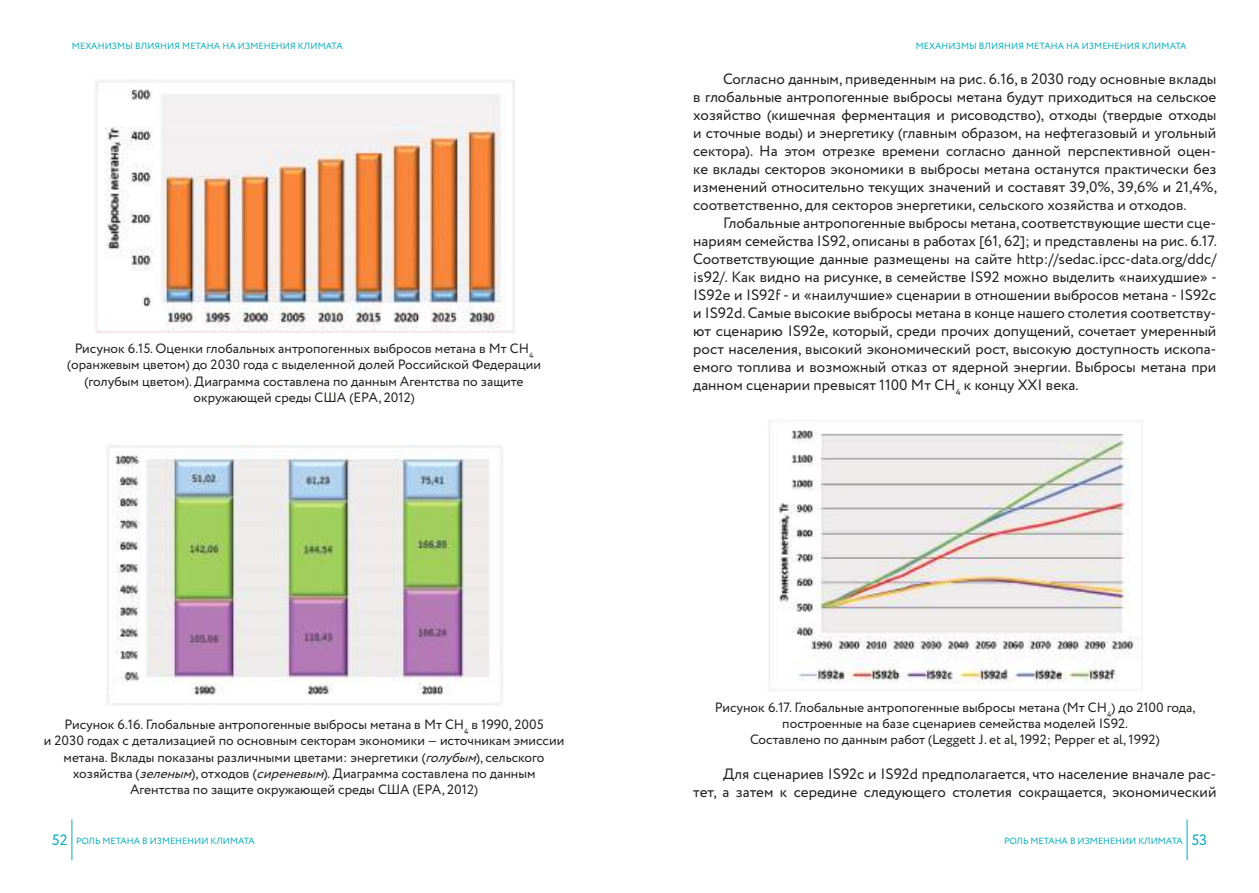
<style>
.page{position:relative;width:1259px;height:893px;background:#fff}
.page>*{position:absolute;margin:0;border:0;box-sizing:border-box;transform-origin:0 0}
.t1{font:15px/18px "Circe";color:#241f1f;text-align:justify}
.t2{font:13.5px/16.2px "Circe";color:#241f1f;text-align:center}
.t3{font:9px "Circe";color:#00acba}
.s1{font-family:"Georgia"}
.s2{font-style:italic}
.s3{font-size:15px}
</style>
<div class="page">
<hr style="left:72px;top:819px;width:1px;height:41px;background:#00acba">
<hr style="left:1186px;top:819px;width:1px;height:41px;background:#00acba">
<img style="left:95px;top:80px;width:420px;height:253px">
<img style="left:106px;top:444px;width:397px;height:261px">
<img style="left:769px;top:419px;width:373px;height:272px">
<p class="t3" style="left:72px;top:40px;width:27px">Механизм</p>
<p class="t3" style="left:125px;top:40px;width:17px">ы вли</p>
<p class="t3" style="left:155px;top:40px;width:35px">яния метана</p>
<p class="t3" style="left:222px;top:40px;width:23px">на изменени</p>
<p class="t3" style="left:290px;top:40px;width:15px">я климата</p>
<p class="t2" style="left:67px;top:341px;width:475px">Рисунок 6.15. Оценки глобальных антропогенных выбросов метана в Мт СН<sub>4 </sub>(оранжевым цветом) до 2030 года с выделенной долей Российской Федерации (голубым цветом). Диаграмма составлена по данным Агентства по защите окружающей среды США (EPA, 2012)</p>
<p class="t2" style="left:44px;top:717px;width:522px">Рисунок 6.16. Глобальные антропогенные выбросы метана в Мт СН<sub>4</sub> в 1990, 2005<br>и 2030 годах с детализацией по основным секторам экономики <span class="s1">–</span> источникам эмиссии метана. Вклады показаны различными цветами: энергетики (<span class="s2">голубым</span>), сельского хозяйства (<span class="s2">зеленым</span>), отходов (<span class="s2">сиреневым</span>). Диаграмма составлена по данным Агентства по защите окружающей среды США (EPA, 2012)</p>
<p class="t3" style="left:916px;top:40px;width:27px">Механизм</p>
<p class="t3" style="left:969px;top:40px;width:17px">ы вли</p>
<p class="t3" style="left:998px;top:40px;width:35px">яния метана</p>
<p class="t3" style="left:1066px;top:40px;width:23px">на изменени</p>
<p class="t3" style="left:1134px;top:40px;width:15px">я климата</p>
<p class="t1" style="left:693px;top:70px;width:525px;text-indent:30px">Согласно данным, приведенным на рис. 6.16, в 2030 году основные вклады в глобальные антропогенные выбросы метана будут приходиться на сельское хозяйство (кишечная ферментация и рисоводство), отходы (твердые отходы и сточные воды) и энергетику (главным образом, на нефтегазовый и угольный сектора). На этом отрезке времени согласно данной перспективной оцен&shy;ке вклады секторов экономики в выбросы метана останутся практически без изменений относительно текущих значений и составят 39,0%, 39,6% и 21,4%, соответственно, для секторов энергетики, сельского хозяйства и отходов.</p>
<p class="t1" style="left:693px;top:214px;width:525px;text-indent:30px">Глобальные антропогенные выбросы метана, соответствующие шести сце&shy;нариям семейства IS92, описаны в работах [61, 62]; и представлены на рис. 6.17.<br>Соответствующие данные размещены на сайте http://sedac.ipcc-data.org/ddc/ is92/. Как видно на рисунке, в семействе IS92 можно выделить «наихудшие» - IS92e и IS92f - и «наилучшие» сценарии в отношении выбросов метана - IS92c и IS92d. Cамые высокие выбросы метана в конце нашего столетия соответству&shy;ют сценарию IS92e, который, среди прочих допущений, сочетает умеренный рост населения, высокий экономический рост, высокую доступность ископа&shy;емого топлива и возможный отказ от ядерной энергии. Выбросы метана при данном сценарии превысят 1100 Мт СН<sub>4</sub> к концу XXI века.</p>
<p class="t2" style="left:715px;top:700px;width:482px">Рисунок 6.17. Глобальные антропогенные выбросы метана (Мт СН<sub>4</sub>) до 2100 года, построенные на базе сценариев семейства моделей IS92.<br>Составлено по данным работ (Leggett J. et al, 1992; Pepper et al, 1992)</p>
<p class="t1" style="left:693px;top:765px;width:525px;text-align:right">Для сценариев IS92c и IS92d предполагается, что население вначале рас-<br>тет, а затем к середине следующего столетия сокращается, экономический</p>
<p class="t3" style="left:52px;top:835px;width:204px"><span class="s3">52</span> РОЛЬ МЕТАНА В ИЗМЕНЕНИИ КЛИМАТА</p>
<p class="t3" style="left:1004px;top:835px;width:204px">РОЛЬ МЕТАНА В ИЗМЕНЕНИИ КЛИМАТА <span class="s3">53</span></p>
</div>
